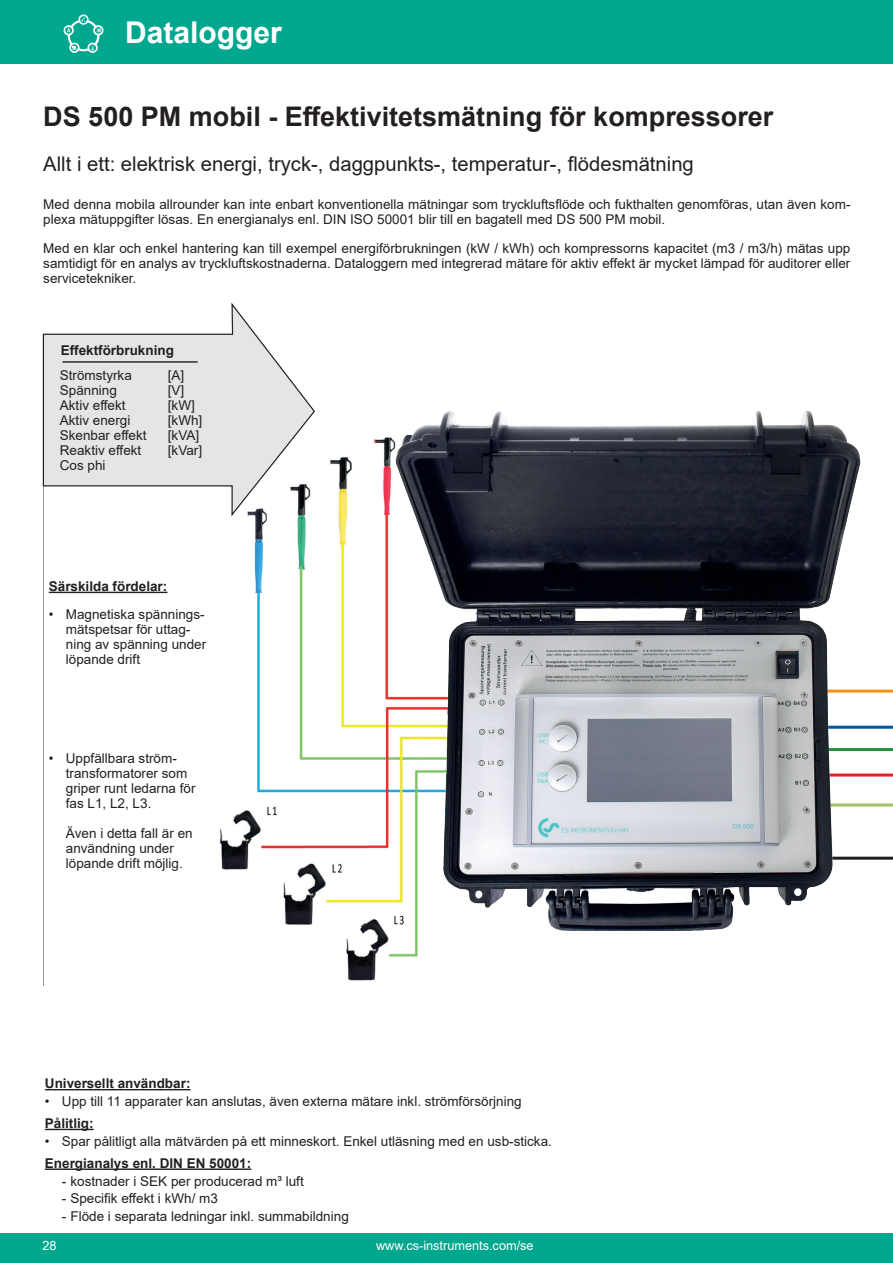
<style>
.page{position:relative;width:893px;height:1263px;background:#fff}
.page>*{position:absolute;margin:0;border:0;box-sizing:border-box;transform-origin:0 0}
.t1{font:700 30px "Arial";color:#fff}
.t2{font:700 27px "Arial";color:#231f20}
.t3{font:20.25px "Arial";color:#231f20}
.t4{font:13.5px/15px "Arial";color:#231f20}
.t5{font:700 13.5px "Arial";color:#231f20}
.t6{font:12.75px "Arial";color:#fff}
</style>
<div class="page">
<div style="left:0;top:0;width:893px;height:64px;background:#00a78f"></div>
<div style="left:0;top:1233px;width:893px;height:30px;background:#00a78f"></div>
<img style="left:220px;top:437px;width:198px;height:544px">
<svg style="left:42px;top:302px;width:274px;height:216px"></svg>
<hr style="left:49px;top:592px;width:118px;height:1px;background:#231f20">
<hr style="left:45px;top:1089px;width:145px;height:1px;background:#231f20">
<hr style="left:45px;top:1129px;width:49px;height:1px;background:#231f20">
<hr style="left:45px;top:1168px;width:206px;height:2px;background:#231f20">
<hr style="left:62px;top:361px;width:136px;height:2px;background:#231f20">
<hr style="left:827px;top:773px;width:66px;height:3px;background:#ee1d23">
<hr style="left:826px;top:726px;width:67px;height:3px;background:#0154a6">
<hr style="left:825px;top:748px;width:68px;height:3px;background:#269039">
<hr style="left:826px;top:689px;width:67px;height:3px;background:#f7931d">
<hr style="left:825px;top:857px;width:68px;height:3px;background:#231f20">
<svg style="left:43px;top:485px;width:1px;height:501px"></svg>
<hr style="left:827px;top:803px;width:66px;height:3px;background:#a3c165">
<img style="left:389px;top:410px;width:483px;height:520px">
<svg style="left:68px;top:19px;width:32px;height:32px"></svg>
<div style="left:70px;top:22px;width:27px;height:27px;background:#00a78f;border-radius:50%"></div>
<svg style="left:87px;top:43px;width:11px;height:10px"></svg>
<svg style="left:64px;top:14px;width:40px;height:22px"></svg>
<svg style="left:69px;top:43px;width:11px;height:10px"></svg>
<h1 class="t1" style="left:125px;top:11px;width:158px">Datalogger</h1>
<h2 class="t2" style="left:43px;top:98px;width:732px">DS 500 PM mobil - Effektivitetsmätning för kompressorer</h2>
<h3 class="t3" style="left:43px;top:150px;width:652px">Allt i ett: elektrisk energi, tryck-, daggpunkts-, temperatur-, flödesmätning</h3>
<p class="t4" style="left:43px;top:197px;width:809px">Med denna mobila allrounder kan inte enbart konventionella mätningar som tryckluftsflöde och fukthalten genomföras, utan även kom&shy;plexa mätuppgifter lösas. En energianalys enl. DIN ISO 50001 blir till en bagatell med DS 500 PM mobil.</p>
<p class="t4" style="left:43px;top:240px;width:809px;text-align:justify">Med en klar och enkel hantering kan till exempel energiförbrukningen (kW / kWh) och kompressorns kapacitet (m3 / m3/h) mätas upp samtidigt för en analys av tryckluftskostnaderna. Dataloggern med integrerad mätare för aktiv effekt är mycket lämpad för auditorer eller servicetekniker.</p>
<p class="t5" style="left:61px;top:341px;width:115px">Effektförbrukning</p>
<p class="t4" style="left:60px;top:368px;width:74px">Strömstyrka</p>
<p class="t4" style="left:168px;top:368px;width:18px">[A]</p>
<p class="t4" style="left:60px;top:383px;width:59px">Spänning</p>
<p class="t4" style="left:168px;top:383px;width:18px">[V]</p>
<p class="t4" style="left:60px;top:398px;width:67px">Aktiv effekt</p>
<p class="t4" style="left:168px;top:398px;width:28px">[kW]</p>
<p class="t4" style="left:60px;top:413px;width:72px">Aktiv energi</p>
<p class="t4" style="left:168px;top:413px;width:36px">[kWh]</p>
<p class="t4" style="left:60px;top:428px;width:88px">Skenbar effekt</p>
<p class="t4" style="left:168px;top:428px;width:33px">[kVA]</p>
<p class="t4" style="left:60px;top:443px;width:83px">Reaktiv effekt</p>
<p class="t4" style="left:168px;top:443px;width:36px">[kVar]</p>
<p class="t4" style="left:60px;top:458px;width:47px">Cos phi</p>
<p class="t5" style="left:49px;top:577px;width:120px">Särskilda fördelar:</p>
<p class="t4" style="left:66px;top:607px;width:142px;text-indent:-17px">• Magnetiska spännings&shy;mätspetsar för uttag&shy;ning av spänning under löpande drift</p>
<p class="t4" style="left:66px;top:751px;width:131px;text-indent:-17px">• Uppfällbara ström&shy;transformatorer som griper runt ledarna för fas L1, L2, L3.</p>
<p class="t4" style="left:66px;top:826px;width:128px">Även i detta fall är en användning under löpande drift möjlig.</p>
<p class="t5" style="left:45px;top:1074px;width:147px">Universellt användbar:</p>
<p class="t4" style="left:45px;top:1094px;width:478px">• Upp till 11 apparater kan anslutas, även externa mätare inkl. strömförsörjning</p>
<p class="t5" style="left:45px;top:1114px;width:50px">Pålitlig:</p>
<p class="t4" style="left:45px;top:1133px;width:508px">• Spar pålitligt alla mätvärden på ett minneskort. Enkel utläsning med en usb-sticka.</p>
<p class="t5" style="left:45px;top:1153px;width:208px">Energianalys enl. DIN EN 50001:</p>
<p class="t4" style="left:62px;top:1173px;width:243px">- kostnader i SEK per producerad m³ luft</p>
<p class="t4" style="left:62px;top:1191px;width:158px">- Specifik effekt i kWh/ m3</p>
<p class="t4" style="left:62px;top:1209px;width:288px">- Flöde i separata ledningar inkl. summabildning</p>
<p class="t6" style="left:43px;top:1237px;width:16px">28</p>
<p class="t6" style="left:376px;top:1237px;width:159px">www.cs-instruments.com/se</p>
</div>
